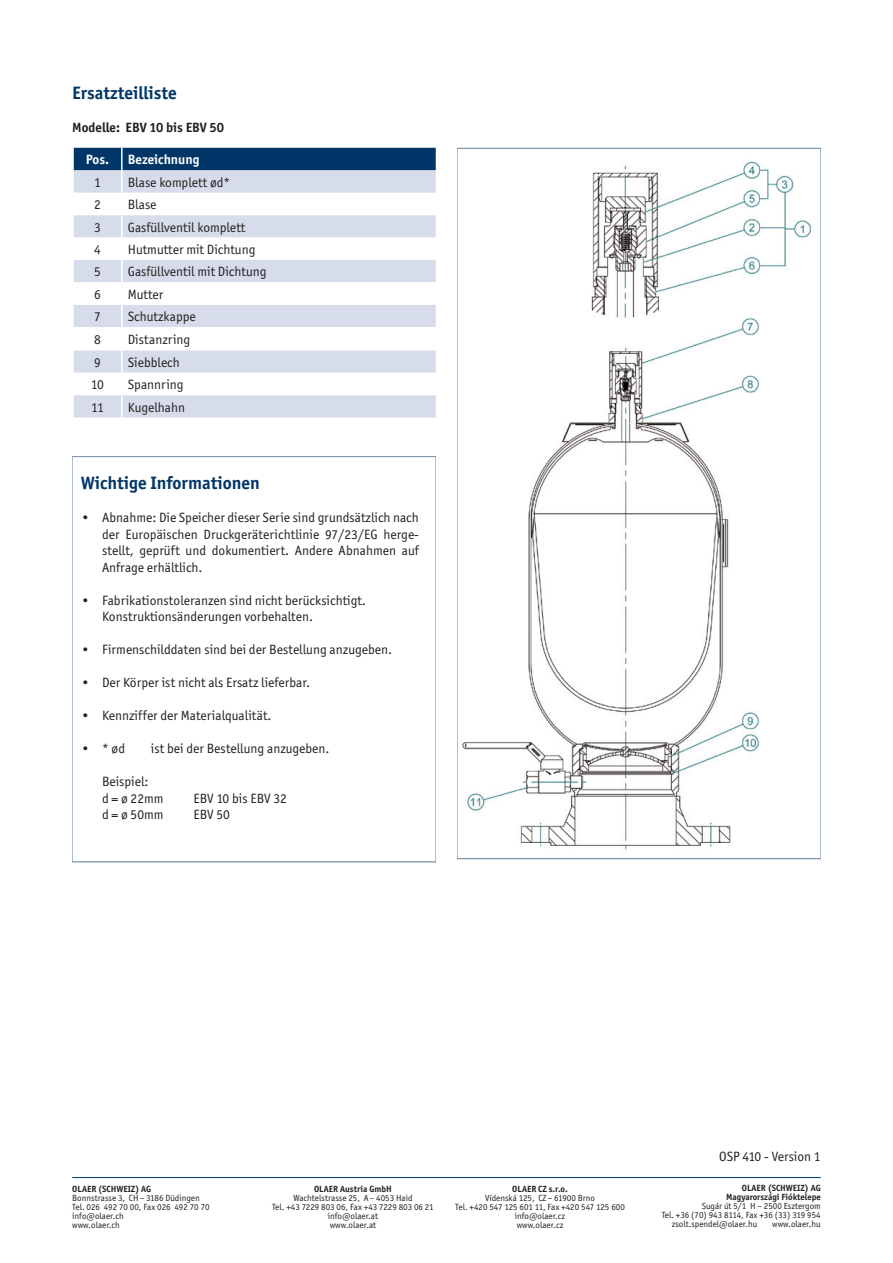
<style>
.page{position:relative;width:893px;height:1263px;background:#fff}
.page>*{position:absolute;margin:0;border:0;box-sizing:border-box;transform-origin:0 0}
.t1{font:700 18px "Officina Sans ITC";color:#003667}
.Bildlegende{font:13.5px/16.5px "Officina Sans ITC";color:#231f20}
.t2{font:700 13.5px "Officina Sans ITC";color:#231f20}
.t3{font:700 13.5px "Officina Sans ITC";color:#fff}
.Bildlegende-2{font:9px/9px "Officina Sans ITC";color:#231f20}
.Bildlegende-3{font:700 9px/9px "Officina Sans ITC";color:#231f20;text-align:right}
</style>
<div class="page">
<hr style="left:72px;top:1177px;width:749px;height:1px;background:#003667">
<img style="left:457px;top:147px;width:364px;height:713px">
<svg style="left:73px;top:148px;width:364px;height:270px"></svg>
<p class="t1" style="left:72px;top:82px;width:106px">Ersatzteilliste</p>
<p class="t2" style="left:72px;top:119px;width:153px">Modelle: EBV 10 bis EBV 50</p>
<p class="t3" style="left:86px;top:151px;width:25px">Pos.</p>
<p class="t3" style="left:128px;top:151px;width:73px">Bezeichnung</p>
<p class="Bildlegende" style="left:94px;top:174px;width:8px">1</p>
<p class="Bildlegende" style="left:128px;top:174px;width:104px">Blase komplett ød*</p>
<p class="Bildlegende" style="left:94px;top:196px;width:8px">2</p>
<p class="Bildlegende" style="left:128px;top:196px;width:30px">Blase</p>
<p class="Bildlegende" style="left:94px;top:219px;width:8px">3</p>
<p class="Bildlegende" style="left:128px;top:219px;width:119px">Gasfüllventil komplett</p>
<p class="Bildlegende" style="left:94px;top:241px;width:8px">4</p>
<p class="Bildlegende" style="left:128px;top:241px;width:129px">Hutmutter mit Dichtung</p>
<p class="Bildlegende" style="left:94px;top:263px;width:8px">5</p>
<p class="Bildlegende" style="left:128px;top:263px;width:140px">Gasfüllventil mit Dichtung</p>
<p class="Bildlegende" style="left:94px;top:286px;width:8px">6</p>
<p class="Bildlegende" style="left:128px;top:286px;width:37px">Mutter</p>
<p class="Bildlegende" style="left:94px;top:308px;width:8px">7</p>
<p class="Bildlegende" style="left:128px;top:308px;width:70px">Schutzkappe</p>
<p class="Bildlegende" style="left:94px;top:331px;width:8px">8</p>
<p class="Bildlegende" style="left:128px;top:331px;width:64px">Distanzring</p>
<p class="Bildlegende" style="left:94px;top:354px;width:8px">9</p>
<p class="Bildlegende" style="left:128px;top:354px;width:54px">Siebblech</p>
<p class="Bildlegende" style="left:91px;top:376px;width:14px">10</p>
<p class="Bildlegende" style="left:128px;top:376px;width:57px">Spannring</p>
<p class="Bildlegende" style="left:91px;top:399px;width:14px">11</p>
<p class="Bildlegende" style="left:128px;top:399px;width:59px">Kugelhahn</p>
<p class="t1" style="left:81px;top:472px;width:181px">Wichtige Informationen</p>
<p class="Bildlegende" style="left:102px;top:509px;width:318px;text-align:justify;text-indent:-21px">• Abnahme: Die Speicher dieser Serie sind grundsätzlich nach der Europäischen Druckgeräterichtlinie 97/23/EG herge&shy;stellt, geprüft und dokumentiert. Andere Abnahmen auf Anfrage erhältlich.</p>
<p class="Bildlegende" style="left:102px;top:592px;width:265px;text-indent:-21px">• Fabrikationstoleranzen sind nicht berücksichtigt.<br>Konstruktionsänderungen vorbehalten.</p>
<p class="Bildlegende" style="left:81px;top:641px;width:313px">• Firmenschilddaten sind bei der Bestellung anzugeben.</p>
<p class="Bildlegende" style="left:81px;top:674px;width:231px">• Der Körper ist nicht als Ersatz lieferbar.</p>
<p class="Bildlegende" style="left:81px;top:707px;width:192px">• Kennziffer der Materialqualität.</p>
<p class="Bildlegende" style="left:81px;top:740px;width:46px">• * ød</p>
<p class="Bildlegende" style="left:151px;top:740px;width:180px">ist bei der Bestellung anzugeben.</p>
<p class="Bildlegende" style="left:102px;top:773px;width:63px">Beispiel:<br>d = ø 22mm</p>
<p class="Bildlegende" style="left:193px;top:790px;width:95px">EBV 10 bis EBV 32</p>
<p class="Bildlegende" style="left:102px;top:806px;width:63px">d = ø 50mm</p>
<p class="Bildlegende" style="left:193px;top:806px;width:38px">EBV 50</p>
<p class="Bildlegende-3" style="left:72px;top:1184px;width:80px">OLAER (SCHWEIZ) AG</p>
<p class="Bildlegende-2" style="left:72px;top:1194px;width:129px">Bonnstrasse 3, CH– 3186 Düdingen</p>
<p class="Bildlegende-2" style="left:72px;top:1203px;width:139px">Tel. 026 492 70 00, Fax 026 492 70 70</p>
<p class="Bildlegende-2" style="left:72px;top:1212px;width:53px">info@olaer.ch www.olaer.ch</p>
<p class="Bildlegende-3" style="left:314px;top:1184px;width:79px">OLAER Austria GmbH</p>
<p class="Bildlegende-2" style="left:293px;top:1193px;width:121px">Wachtelstrasse 25, A– 4053 Haid</p>
<p class="Bildlegende-2" style="left:272px;top:1202px;width:163px">Tel. +43 7229 803 06, Fax +43 7229 803 06 21</p>
<p class="Bildlegende-2" style="left:328px;top:1211px;width:52px">info@olaer.at www.olaer.at</p>
<p class="Bildlegende-3" style="left:512px;top:1184px;width:57px">OLAER CZ s.r.o.</p>
<p class="Bildlegende-2" style="left:485px;top:1193px;width:111px">Vídenská 125, CZ – 61900 Brno</p>
<p class="Bildlegende-2" style="left:455px;top:1202px;width:171px">Tel. +420 547 125 601 11, Fax +420 547 125 600</p>
<p class="Bildlegende-2" style="left:515px;top:1211px;width:52px">info@olaer.cz www.olaer.cz</p>
<p class="Bildlegende" style="left:719px;top:1148px;width:103px">OSP 410 - Version 1</p>
<p class="Bildlegende-3" style="left:726px;top:1183px;width:96px">OLAER (SCHWEIZ) AG<br>Magyarországi Fióktelepe</p>
<p class="Bildlegende-2" style="left:702px;top:1201px;width:120px">Sugár út 5/1 H – 2500 Esztergom</p>
<p class="Bildlegende-2" style="left:662px;top:1210px;width:160px">Tel. +36 (70) 943 8114, Fax +36 (33) 319 954</p>
<p class="Bildlegende-2" style="left:672px;top:1219px;width:87px">zsolt.spendel@olaer.hu</p>
<p class="Bildlegende-2" style="left:772px;top:1219px;width:50px">www.olaer.hu</p>
</div>
